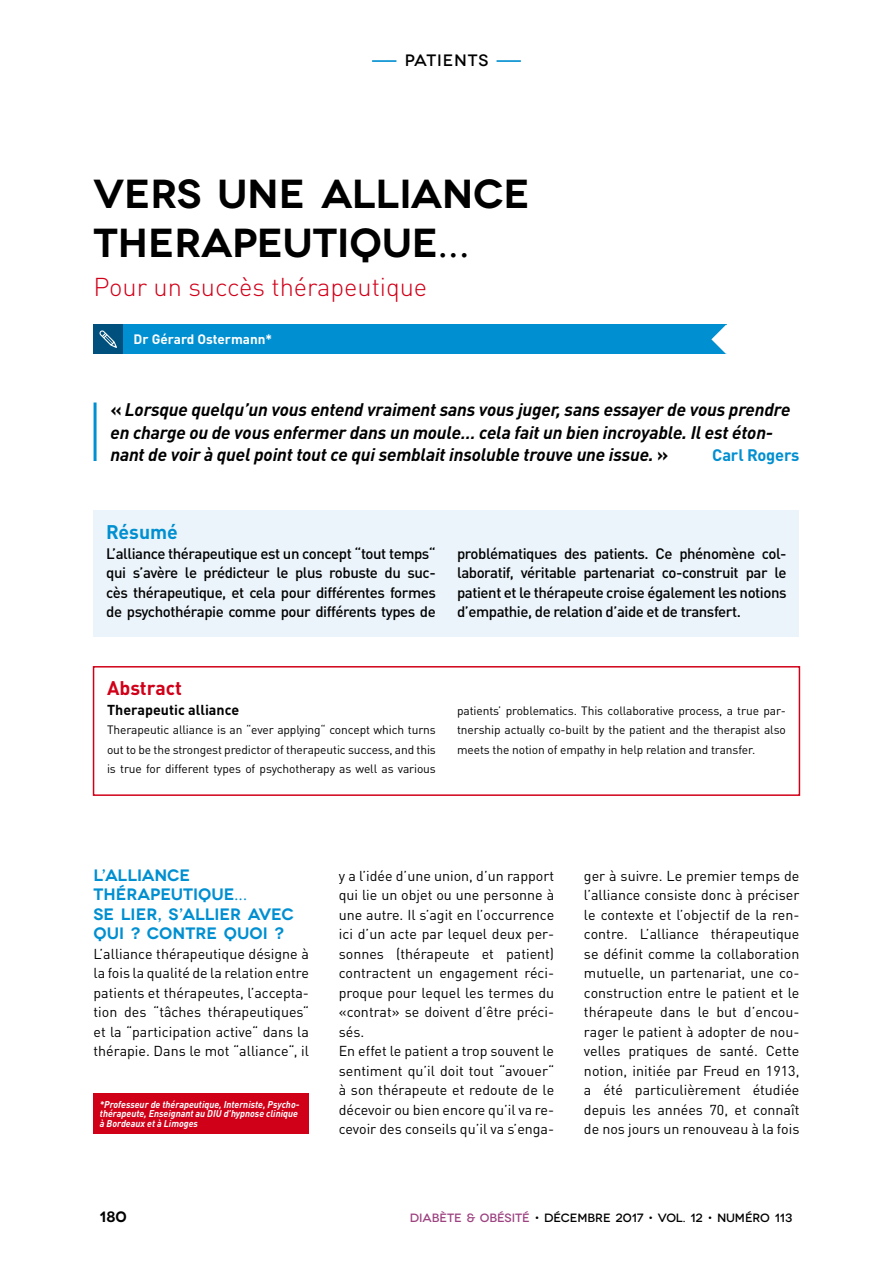
<style>
.page{position:relative;width:893px;height:1263px;background:#fff}
.page>*{position:absolute;margin:0;border:0;box-sizing:border-box;transform-origin:0 0}
.t1{font:600 40.5px/48.8px "Novecentowide";letter-spacing:-.005em;color:#000}
.t2{font:300 25.5px "DIN Pro";letter-spacing:-.005em;color:#d10019}
.t3{font:700 19.5px "DIN Pro";color:#d10019}
.t4{font:700 19.5px "DIN Pro";color:#008fd1}
.t5{font:italic 700 18px/22.5px "DIN Pro";letter-spacing:-.01em;color:#000}
.t6{font:600 16.5px/19.5px "Novecentowide";color:#008fd1}
.t7{font:700 16.5px "DIN Pro";letter-spacing:-.01em;color:#008fd1}
.t8{font:500 16.5px "Novecentowide";letter-spacing:.05em;color:#000}
.t9{font:500 15px/19.5px "DIN Pro";letter-spacing:-.03em;color:#000;text-align:justify}
.t10{font:600 15px "Novecentowide";color:#000}
.t11{font:14.25px/19.5px "DIN Pro";color:#000;text-align:justify}
.t12{font:700 14.25px "DIN Pro";color:#000}
.t13{font:700 13.5px "DIN Pro";color:#fff}
.t14{font:12px/19.5px "DIN Pro";letter-spacing:-.01em;color:#000;text-align:justify}
.t15{font:500 12px "Novecentowide";letter-spacing:-.005em;color:#000}
.t16{font:italic 700 9.75px/9.8px "DIN Pro";color:#fff;scale:.95 1}
.s1{font-style:normal}
.s2{color:#9d4280}
.s3{color:#fff}
</style>
<div class="page">
<hr style="left:372px;top:60px;width:24px;height:2px;background:#008fd1">
<hr style="left:497px;top:60px;width:24px;height:2px;background:#008fd1">
<div style="left:94px;top:324px;width:29px;height:30px;background:#00507d"></div>
<div style="left:94px;top:1093px;width:215px;height:41px;background:#d10019"></div>
<div style="left:123px;top:324px;width:603px;height:30px;background:#008fd1"></div>
<svg style="left:711px;top:324px;width:16px;height:30px"></svg>
<svg style="left:99px;top:330px;width:18px;height:18px"></svg>
<hr style="left:94px;top:402px;width:3px;height:59px;background:#008fd1">
<div style="left:94px;top:510px;width:705px;height:127px;background:#ebf4fa"></div>
<div style="left:93px;top:666px;width:707px;height:130px;border:2px solid #d10019"></div>
<p class="t8" style="left:405px;top:51px;width:85px">PATIENTS</p>
<h1 class="t1" style="left:94px;top:170px;width:438px">VERS UNE ALLIANCE<br>THERAPEUTIQUE…</h1>
<h2 class="t2" style="left:94px;top:267px;width:335px">Pour un succès thérapeutique</h2>
<p class="t13" style="left:134px;top:328px;width:140px">Dr Gérard Ostermann*</p>
<p class="t5" style="left:111px;top:396px;width:681px"><span class="s1">«</span> Lorsque quelqu’un vous entend vraiment sans vous juger, sans essayer de vous prendre en charge ou de vous enfermer dans un moule… cela fait un bien incroyable. Il est éton&shy;nant de voir à quel point tout ce qui semblait insoluble trouve une issue. <span class="s1">»</span></p>
<p class="t7" style="left:712px;top:441px;width:89px">Carl Rogers</p>
<h3 class="t4" style="left:106px;top:516px;width:73px">Résumé</h3>
<p class="t9" style="left:106px;top:542px;width:331px">L’alliance thérapeutique est un concept “tout temps“ qui s’avère le prédicteur le plus robuste du suc&shy;cès thérapeutique, et cela pour différentes formes de psychothérapie comme pour différents types de</p>
<p class="t9" style="left:457px;top:542px;width:331px">problématiques des patients. Ce phénomène col&shy;laboratif, véritable partenariat co-construit par le patient et le thérapeute croise également les notions d’empathie, de relation d’aide et de transfert.</p>
<h3 class="t3" style="left:107px;top:672px;width:77px">Abstract</h3>
<p class="t12" style="left:107px;top:698px;width:134px">Therapeutic alliance</p>
<p class="t14" style="left:107px;top:719px;width:330px">Therapeutic alliance is an “ever applying“ concept which turns out to be the strongest predictor of therapeutic success, and this is true for different types of psychotherapy as well as various</p>
<p class="t14" style="left:457px;top:699px;width:330px">patients’ problematics. This collaborative process, a true par&shy;tnership actually co-built by the patient and the therapist also meets the notion of empathy in help relation and transfer.</p>
<p class="t6" style="left:94px;top:865px;width:202px">L’ALLIANCE<br>THÉRAPEUTIQUE…<br>SE LIER, S’ALLIER AVEC<br>QUI ? CONTRE QUOI ?</p>
<p class="t11" style="left:94px;top:942px;width:217px">L’alliance thérapeutique désigne à la fois la qualité de la relation entre patients et thérapeutes, l’accepta&shy;tion des “tâches thérapeutiques“ et la “participation active“ dans la thérapie. Dans le mot “alliance“, il</p>
<p class="t16" style="left:100px;top:1098px;width:212px">*Professeur de thérapeutique, Interniste, Psycho&shy;thérapeute, Enseignant au DIU d’hypnose clinique à Bordeaux et à Limoges</p>
<p class="t11" style="left:339px;top:864px;width:217px;text-align:left">y a l’idée d’une union, d’un rapport qui lie un objet ou une personne à une autre. Il s’agit en l’occurrence ici d’un acte par lequel deux per&shy;sonnes (thérapeute et patient) contractent un engagement réci&shy;proque pour lequel les termes du «contrat» se doivent d’être préci&shy;sés.<br>En effet le patient a trop souvent le sentiment qu’il doit tout “avouer“ à son thérapeute et redoute de le décevoir ou bien encore qu’il va re&shy;cevoir des conseils qu’il va s’enga-</p>
<p class="t11" style="left:584px;top:864px;width:217px">ger à suivre. Le premier temps de l’alliance consiste donc à préciser le contexte et l’objectif de la ren&shy;contre. L’alliance thérapeutique se définit comme la collaboration mutuelle, un partenariat, une co&shy;construction entre le patient et le thérapeute dans le but d’encou&shy;rager le patient à adopter de nou&shy;velles pratiques de santé. Cette notion, initiée par Freud en 1913, a été particulièrement étudiée depuis les années 70, et connaît de nos jours un renouveau à la fois</p>
<p class="t10" style="left:100px;top:1207px;width:29px">180</p>
<p class="t15" style="left:410px;top:1210px;width:391px"><span class="s2">DIABÈTE &amp; OBÉSITÉ</span> • DÉCEMBRE 2017 • VOL. 12 • NUMÉRO 113<span class="s3">3</span></p>
</div>
